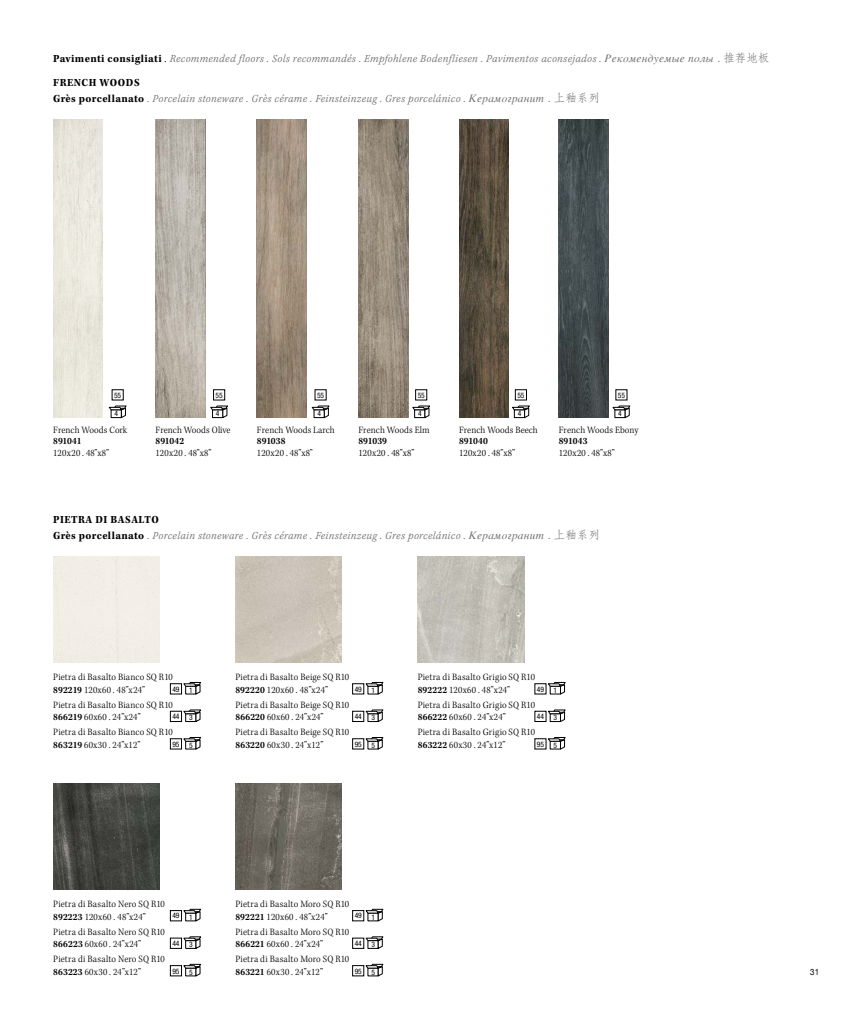
<style>
.page{position:relative;width:851px;height:1028px;background:#fff}
.page>*{position:absolute;margin:0;border:0;box-sizing:border-box;transform-origin:0 0}
.t1{font:11.25px "Kepler Std Light Scn It Capt";letter-spacing:.03em;color:#706f6f}
.t2{font:11.25px "Kepler Std Bold Scn Capt";letter-spacing:.045em;color:#000}
.t3{font:10px/12.5px "Kepler Std Light Scn";letter-spacing:.015em;color:#000}
.t4{font:10px "Kepler Std Semibold Scn Capt";letter-spacing:.01em;color:#000}
.t5{font:8.75px "Helvetica Neue";color:#000;scale:.9 1}
.t6{font:condensed 7.5px "Helvetica Neue LT Std";letter-spacing:-.02em;color:#000}
.s1{font-family:"Kepler Std Bold Scn Capt";color:#000}
.s2{color:#000}
.s3{font-family:"Times";font-style:italic}
.s4{font-family:"Adobe Fangsong Std"}
.s5{font-family:"Kepler Std Semibold Scn Capt"}
</style>
<div class="page">
<div style="left:534px;top:683px;width:12px;height:11px;border:1px solid #000"></div>
<svg style="left:548px;top:682px;width:17px;height:12px"></svg>
<svg style="left:548px;top:709px;width:17px;height:13px"></svg>
<svg style="left:548px;top:737px;width:17px;height:12px"></svg>
<img style="left:417px;top:556px;width:107px;height:107px">
<div style="left:352px;top:683px;width:12px;height:11px;border:1px solid #000"></div>
<svg style="left:365px;top:682px;width:18px;height:12px"></svg>
<div style="left:352px;top:711px;width:12px;height:10px;border:1px solid #000"></div>
<svg style="left:365px;top:709px;width:18px;height:13px"></svg>
<div style="left:352px;top:738px;width:12px;height:11px;border:1px solid #000"></div>
<svg style="left:365px;top:737px;width:18px;height:12px"></svg>
<img style="left:235px;top:556px;width:107px;height:107px">
<div style="left:170px;top:683px;width:12px;height:11px;border:1px solid #000"></div>
<svg style="left:183px;top:682px;width:18px;height:12px"></svg>
<div style="left:170px;top:711px;width:12px;height:10px;border:1px solid #000"></div>
<svg style="left:183px;top:709px;width:18px;height:13px"></svg>
<div style="left:170px;top:738px;width:12px;height:11px;border:1px solid #000"></div>
<svg style="left:183px;top:737px;width:18px;height:12px"></svg>
<div style="left:53px;top:556px;width:106px;height:107px;background:#f2eee7"></div>
<div style="left:170px;top:910px;width:12px;height:11px;border:1px solid #000"></div>
<svg style="left:183px;top:908px;width:18px;height:13px"></svg>
<div style="left:170px;top:938px;width:12px;height:10px;border:1px solid #000"></div>
<svg style="left:183px;top:936px;width:18px;height:13px"></svg>
<div style="left:170px;top:965px;width:12px;height:11px;border:1px solid #000"></div>
<svg style="left:183px;top:963px;width:18px;height:13px"></svg>
<img style="left:53px;top:783px;width:106px;height:106px">
<div style="left:352px;top:910px;width:12px;height:11px;border:1px solid #000"></div>
<svg style="left:365px;top:908px;width:18px;height:13px"></svg>
<div style="left:352px;top:938px;width:12px;height:10px;border:1px solid #000"></div>
<svg style="left:365px;top:936px;width:18px;height:13px"></svg>
<div style="left:352px;top:965px;width:12px;height:11px;border:1px solid #000"></div>
<svg style="left:365px;top:963px;width:18px;height:13px"></svg>
<img style="left:235px;top:783px;width:107px;height:106px">
<img style="left:53px;top:119px;width:50px;height:298px">
<svg style="left:109px;top:405px;width:17px;height:13px"></svg>
<img style="left:155px;top:119px;width:50px;height:298px">
<div style="left:213px;top:389px;width:12px;height:11px;border:1px solid #000"></div>
<svg style="left:210px;top:405px;width:18px;height:13px"></svg>
<img style="left:257px;top:119px;width:49px;height:298px">
<svg style="left:311px;top:405px;width:18px;height:13px"></svg>
<img style="left:358px;top:119px;width:50px;height:298px">
<div style="left:415px;top:389px;width:12px;height:11px;border:1px solid #000"></div>
<svg style="left:412px;top:405px;width:18px;height:13px"></svg>
<img style="left:459px;top:119px;width:49px;height:298px">
<div style="left:515px;top:389px;width:11px;height:11px;border:1px solid #000"></div>
<svg style="left:512px;top:405px;width:17px;height:13px"></svg>
<img style="left:558px;top:119px;width:50px;height:298px">
<svg style="left:612px;top:405px;width:18px;height:13px"></svg>
<p class="t1" style="left:53px;top:52px;width:717px"><span class="s1">Pavimenti consigliati</span> <span class="s2">.</span> Recommended floors . Sols recommandés . Empfohlene Bodenfliesen . Pavimentos aconsejados . <span class="s3">Рекомендуемые полы .</span> <span class="s4">推荐地板</span></p>
<p class="t2" style="left:53px;top:76px;width:88px">FRENCH WOODS</p>
<p class="t1" style="left:53px;top:92px;width:548px"><span class="s1">Grès porcellanato</span> . Porcelain stoneware . Grès cérame . Feinsteinzeug . Gres porcelánico . <span class="s3">Керамогранит .</span> <span class="s4">上釉系列</span></p>
<p class="t6" style="left:114px;top:390px;width:9px">55</p>
<p class="t6" style="left:114px;top:409px;width:5px">4</p>
<p class="t3" style="left:53px;top:424px;width:76px">French Woods Cork</p>
<p class="t4" style="left:53px;top:435px;width:30px">891041</p>
<p class="t3" style="left:53px;top:446px;width:57px">120x20 . 48”x8”</p>
<p class="t6" style="left:215px;top:390px;width:9px">55</p>
<p class="t6" style="left:216px;top:409px;width:5px">4</p>
<p class="t3" style="left:155px;top:424px;width:77px">French Woods Olive</p>
<p class="t4" style="left:155px;top:435px;width:30px">891042</p>
<p class="t3" style="left:155px;top:446px;width:57px">120x20 . 48”x8”</p>
<p class="t6" style="left:317px;top:390px;width:9px">55</p>
<p class="t6" style="left:317px;top:409px;width:5px">4</p>
<p class="t3" style="left:257px;top:424px;width:79px">French Woods Larch</p>
<p class="t4" style="left:257px;top:435px;width:30px">891038</p>
<p class="t3" style="left:257px;top:446px;width:57px">120x20 . 48”x8”</p>
<p class="t6" style="left:417px;top:390px;width:9px">55</p>
<p class="t6" style="left:418px;top:409px;width:5px">4</p>
<p class="t3" style="left:358px;top:424px;width:73px">French Woods Elm</p>
<p class="t4" style="left:358px;top:435px;width:30px">891039</p>
<p class="t3" style="left:358px;top:446px;width:57px">120x20 . 48”x8”</p>
<p class="t6" style="left:517px;top:390px;width:9px">55</p>
<p class="t6" style="left:517px;top:409px;width:5px">4</p>
<p class="t3" style="left:459px;top:424px;width:80px">French Woods Beech</p>
<p class="t4" style="left:459px;top:435px;width:30px">891040</p>
<p class="t3" style="left:459px;top:446px;width:57px">120x20 . 48”x8”</p>
<p class="t6" style="left:617px;top:390px;width:9px">55</p>
<p class="t6" style="left:618px;top:409px;width:5px">4</p>
<p class="t3" style="left:558px;top:424px;width:81px">French Woods Ebony</p>
<p class="t4" style="left:558px;top:435px;width:30px">891043</p>
<p class="t3" style="left:558px;top:446px;width:57px">120x20 . 48”x8”</p>
<p class="t2" style="left:53px;top:513px;width:107px">PIETRA DI BASALTO</p>
<p class="t1" style="left:53px;top:529px;width:548px"><span class="s1">Grès porcellanato</span> . Porcelain stoneware . Grès cérame . Feinsteinzeug . Gres porcelánico . <span class="s3">Керамогранит .</span> <span class="s4">上釉系列</span></p>
<p class="t3" style="left:53px;top:671px;width:121px">Pietra di Basalto Bianco SQ R10<br><span class="s5">892219</span> 120x60 . 48”x24”</p>
<p class="t6" style="left:172px;top:684px;width:9px">49</p>
<p class="t6" style="left:189px;top:686px;width:5px">1</p>
<p class="t3" style="left:235px;top:671px;width:115px">Pietra di Basalto Beige SQ R10<br><span class="s5">892220</span> 120x60 . 48”x24”</p>
<p class="t6" style="left:354px;top:684px;width:9px">49</p>
<p class="t6" style="left:371px;top:686px;width:5px">1</p>
<p class="t3" style="left:417px;top:671px;width:119px">Pietra di Basalto Grigio SQ R10<br><span class="s5">892222</span> 120x60 . 48”x24”</p>
<p class="t6" style="left:537px;top:684px;width:9px">49</p>
<p class="t6" style="left:553px;top:686px;width:5px">1</p>
<p class="t3" style="left:53px;top:699px;width:121px">Pietra di Basalto Bianco SQ R10<br><span class="s5">866219</span> 60x60 . 24”x24”</p>
<p class="t6" style="left:172px;top:712px;width:9px">44</p>
<p class="t6" style="left:189px;top:713px;width:5px">3</p>
<p class="t3" style="left:235px;top:699px;width:115px">Pietra di Basalto Beige SQ R10<br><span class="s5">866220</span> 60x60 . 24”x24”</p>
<p class="t6" style="left:354px;top:712px;width:9px">44</p>
<p class="t6" style="left:371px;top:713px;width:5px">3</p>
<p class="t3" style="left:417px;top:699px;width:119px">Pietra di Basalto Grigio SQ R10<br><span class="s5">866222</span> 60x60 . 24”x24”</p>
<p class="t6" style="left:537px;top:712px;width:9px">44</p>
<p class="t6" style="left:553px;top:713px;width:5px">3</p>
<p class="t3" style="left:53px;top:726px;width:121px">Pietra di Basalto Bianco SQ R10<br><span class="s5">863219</span> 60x30 . 24”x12”</p>
<p class="t6" style="left:172px;top:739px;width:9px">95</p>
<p class="t6" style="left:189px;top:741px;width:5px">5</p>
<p class="t3" style="left:235px;top:726px;width:115px">Pietra di Basalto Beige SQ R10<br><span class="s5">863220</span> 60x30 . 24”x12”</p>
<p class="t6" style="left:354px;top:739px;width:9px">95</p>
<p class="t6" style="left:371px;top:741px;width:5px">5</p>
<p class="t3" style="left:417px;top:726px;width:119px">Pietra di Basalto Grigio SQ R10<br><span class="s5">863222</span> 60x30 . 24”x12”</p>
<p class="t6" style="left:537px;top:739px;width:9px">95</p>
<p class="t6" style="left:553px;top:741px;width:5px">5</p>
<p class="t3" style="left:53px;top:898px;width:113px">Pietra di Basalto Nero SQ R10<br><span class="s5">892223</span> 120x60 . 48”x24”</p>
<p class="t6" style="left:172px;top:911px;width:9px">49</p>
<p class="t6" style="left:189px;top:912px;width:5px">1</p>
<p class="t3" style="left:235px;top:898px;width:115px">Pietra di Basalto Moro SQ R10<br><span class="s5">892221</span> 120x60 . 48”x24”</p>
<p class="t6" style="left:354px;top:911px;width:9px">49</p>
<p class="t6" style="left:371px;top:912px;width:5px">1</p>
<p class="t3" style="left:53px;top:925px;width:113px">Pietra di Basalto Nero SQ R10<br><span class="s5">866223</span> 60x60 . 24”x24”</p>
<p class="t6" style="left:172px;top:939px;width:9px">44</p>
<p class="t6" style="left:189px;top:940px;width:5px">3</p>
<p class="t3" style="left:235px;top:925px;width:115px">Pietra di Basalto Moro SQ R10<br><span class="s5">866221</span> 60x60 . 24”x24”</p>
<p class="t6" style="left:354px;top:939px;width:9px">44</p>
<p class="t6" style="left:371px;top:940px;width:5px">3</p>
<p class="t3" style="left:53px;top:953px;width:113px">Pietra di Basalto Nero SQ R10<br><span class="s5">863223</span> 60x30 . 24”x12”</p>
<p class="t6" style="left:172px;top:966px;width:9px">95</p>
<p class="t6" style="left:189px;top:967px;width:5px">5</p>
<p class="t3" style="left:235px;top:953px;width:115px">Pietra di Basalto Moro SQ R10<br><span class="s5">863221</span> 60x30 . 24”x12”</p>
<p class="t6" style="left:354px;top:966px;width:9px">95</p>
<p class="t6" style="left:371px;top:967px;width:5px">5</p>
<p class="t5" style="left:810px;top:965px;width:11px">31</p>
</div>
